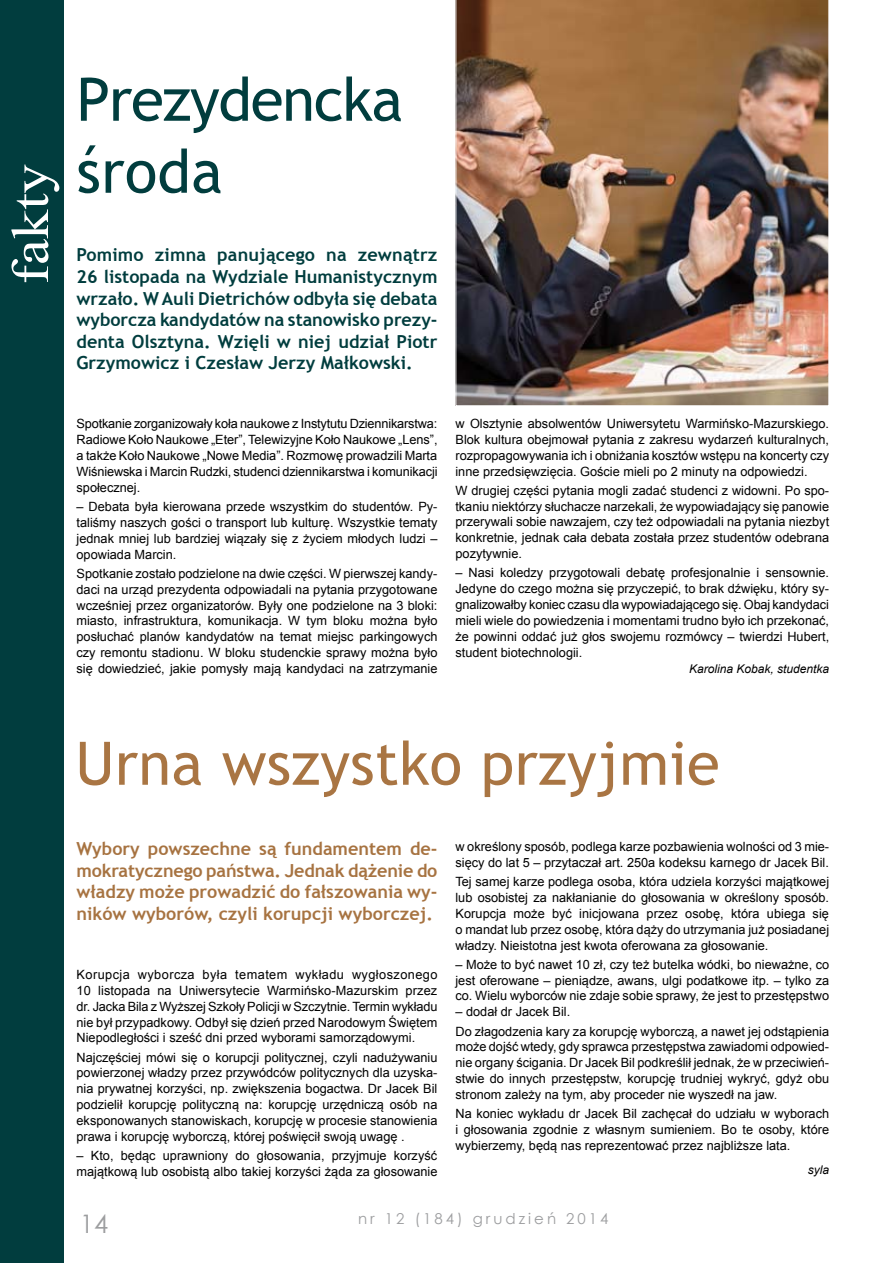
<style>
.page{position:relative;width:893px;height:1263px;background:#fff}
.page>*{position:absolute;margin:0;border:0;box-sizing:border-box;transform-origin:0 0}
.t1{font:60px "Trebuchet MS";letter-spacing:.005em;color:#a97543}
.t2{font:60px/72px "Trebuchet MS";letter-spacing:-.02em;color:#013d3e}
.t3{font:52.65px "Times New Roman";color:#fff;scale:1.11 1}
.t4{font:25.5px "Century Gothic";color:#9c9d9f}
.t5{font:700 18px/21.6px "Trebuchet MS";color:#013d3e;text-align:justify}
.t6{font:700 18px/21.6px "Trebuchet MS";color:#a77341;text-align:justify}
.t7{font:15px "Century Gothic";letter-spacing:.2em;color:#9c9d9f}
.t8{font:12.75px/15.9px "Arial";color:#000;text-align:justify}
.t9{font:italic 12px "Arial";color:#000}
</style>
<div class="page">
<div style="left:0;top:0;width:64px;height:1263px;background:#013d3e"></div>
<img style="left:455px;top:0;width:374px;height:406px">
<h2 class="t3" style="left:-5px;top:284px;width:110px;rotate:-90deg">fakty</h2>
<h1 class="t2" style="left:77px;top:64px;width:328px">Prezydencka środa</h1>
<p class="t5" style="left:77px;top:244px;width:362px">Pomimo zimna panującego na zewnątrz 26 listopada na Wydziale Humanistycznym wrzało. W Auli Dietrichów odbyła się debata wyborcza kandydatów na stanowisko prezy&shy;denta Olsztyna. Wzięli w niej udział Piotr Grzymowicz i Czesław Jerzy Małkowski.</p>
<p class="t8" style="left:77px;top:416px;width:363px">Spotkanie zorganizowały koła naukowe z Instytutu Dziennikarstwa:<br>Radiowe Koło Naukowe „Eter”, Telewizyjne Koło Naukowe „Lens”, a także Koło Naukowe „Nowe Media”. Rozmowę prowadzili Marta Wiśniewska i Marcin Rudzki, studenci dziennikarstwa i komunikacji społecznej.</p>
<p class="t8" style="left:77px;top:499px;width:362px">– Debata była kierowana przede wszystkim do studentów. Py&shy;taliśmy naszych gości o transport lub kulturę. Wszystkie tematy jednak mniej lub bardziej wiązały się z życiem młodych ludzi – opowiada Marcin.</p>
<p class="t8" style="left:77px;top:565px;width:362px">Spotkanie zostało podzielone na dwie części. W pierwszej kandy&shy;daci na urząd prezydenta odpowiadali na pytania przygotowane wcześniej przez organizatorów. Były one podzielone na 3 bloki: miasto, infrastruktura, komunikacja. W tym bloku można było posłuchać planów kandydatów na temat miejsc parkingowych czy remontu stadionu. W bloku studenckie sprawy można było się dowiedzieć, jakie pomysły mają kandydaci na zatrzymanie</p>
<p class="t8" style="left:455px;top:415px;width:375px">w Olsztynie absolwentów Uniwersytetu Warmińsko-Mazurskiego.<br>Blok kultura obejmował pytania z zakresu wydarzeń kulturalnych, rozpropagowywania ich i obniżania kosztów wstępu na koncerty czy inne przedsięwzięcia. Goście mieli po 2 minuty na odpowiedzi.</p>
<p class="t8" style="left:455px;top:482px;width:375px">W drugiej części pytania mogli zadać studenci z widowni. Po spo&shy;tkaniu niektórzy słuchacze narzekali, że wypowiadający się panowie przerywali sobie nawzajem, czy też odpowiadali na pytania niezbyt konkretnie, jednak cała debata została przez studentów odebrana pozytywnie.</p>
<p class="t8" style="left:455px;top:565px;width:375px">– Nasi koledzy przygotowali debatę profesjonalnie i sensownie.<br>Jedyne do czego można się przyczepić, to brak dźwięku, który sy&shy;gnalizowałby koniec czasu dla wypowiadającego się. Obaj kandydaci mieli wiele do powiedzenia i momentami trudno było ich przekonać, że powinni oddać już głos swojemu rozmówcy – twierdzi Hubert, student biotechnologii.</p>
<p class="t9" style="left:689px;top:661px;width:142px">Karolina Kobak, studentka</p>
<h1 class="t1" style="left:75px;top:728px;width:646px">Urna wszystko przyjmie</h1>
<h3 class="t6" style="left:77px;top:838px;width:362px">Wybory powszechne są fundamentem de&shy;mokratycznego państwa. Jednak dążenie do władzy może prowadzić do fałszowania wy&shy;ników wyborów, czyli korupcji wyborczej.</h3>
<p class="t8" style="left:455px;top:839px;width:375px">w określony sposób, podlega karze pozbawienia wolności od 3 mie&shy;sięcy do lat 5 – przytaczał art. 250a kodeksu karnego dr Jacek Bil.</p>
<p class="t8" style="left:455px;top:874px;width:375px">Tej samej karze podlega osoba, która udziela korzyści majątkowej lub osobistej za nakłanianie do głosowania w określony sposób.<br>Korupcja może być inicjowana przez osobę, która ubiega się o mandat lub przez osobę, która dąży do utrzymania już posiadanej władzy. Nieistotna jest kwota oferowana za głosowanie.</p>
<p class="t8" style="left:455px;top:956px;width:375px">– Może to być nawet 10 zł, czy też butelka wódki, bo nieważne, co jest oferowane – pieniądze, awans, ulgi podatkowe itp. – tylko za co. Wielu wyborców nie zdaje sobie sprawy, że jest to przestępstwo</p>
<p class="t8" style="left:455px;top:1002px;width:375px;line-height:19.2px">– dodał dr Jacek Bil.<br>Do złagodzenia kary za korupcję wyborczą, a nawet jej odstąpienia</p>
<p class="t8" style="left:455px;top:1039px;width:375px">może dojść wtedy, gdy sprawca przestępstwa zawiadomi odpowied&shy;nie organy ścigania. Dr Jacek Bil podkreślił jednak, że w przeciwień&shy;stwie do innych przestępstw, korupcję trudniej wykryć, gdyż obu stronom zależy na tym, aby proceder nie wyszedł na jaw.</p>
<p class="t8" style="left:455px;top:1106px;width:375px">Na koniec wykładu dr Jacek Bil zachęcał do udziału w wyborach i głosowania zgodnie z własnym sumieniem. Bo te osoby, które wybierzemy, będą nas reprezentować przez najbliższe lata.</p>
<p class="t8" style="left:77px;top:966px;width:363px">Korupcja wyborcza była tematem wykładu wygłoszonego 10 listopada na Uniwersytecie Warmińsko-Mazurskim przez dr. Jacka Bila z Wyższej Szkoły Policji w Szczytnie. Termin wykładu nie był przypadkowy. Odbył się dzień przed Narodowym Świętem Niepodległości i sześć dni przed wyborami samorządowymi.</p>
<p class="t8" style="left:77px;top:1049px;width:362px">Najczęściej mówi się o korupcji politycznej, czyli nadużywaniu powierzonej władzy przez przywódców politycznych dla uzyska&shy;nia prywatnej korzyści, np. zwiększenia bogactwa. Dr Jacek Bil podzielił korupcję polityczną na: korupcję urzędniczą osób na eksponowanych stanowiskach, korupcję w procesie stanowienia prawa i korupcję wyborczą, której poświęcił swoją uwagę .</p>
<p class="t8" style="left:77px;top:1148px;width:362px">– Kto, będąc uprawniony do głosowania, przyjmuje korzyść majątkową lub osobistą albo takiej korzyści żąda za głosowanie</p>
<p class="t9" style="left:808px;top:1162px;width:23px">syla</p>
<h3 class="t4" style="left:80px;top:1206px;width:30px">14</h3>
<p class="t7" style="left:358px;top:1208px;width:252px">nr 12 (184) grudzień 2014</p>
</div>
